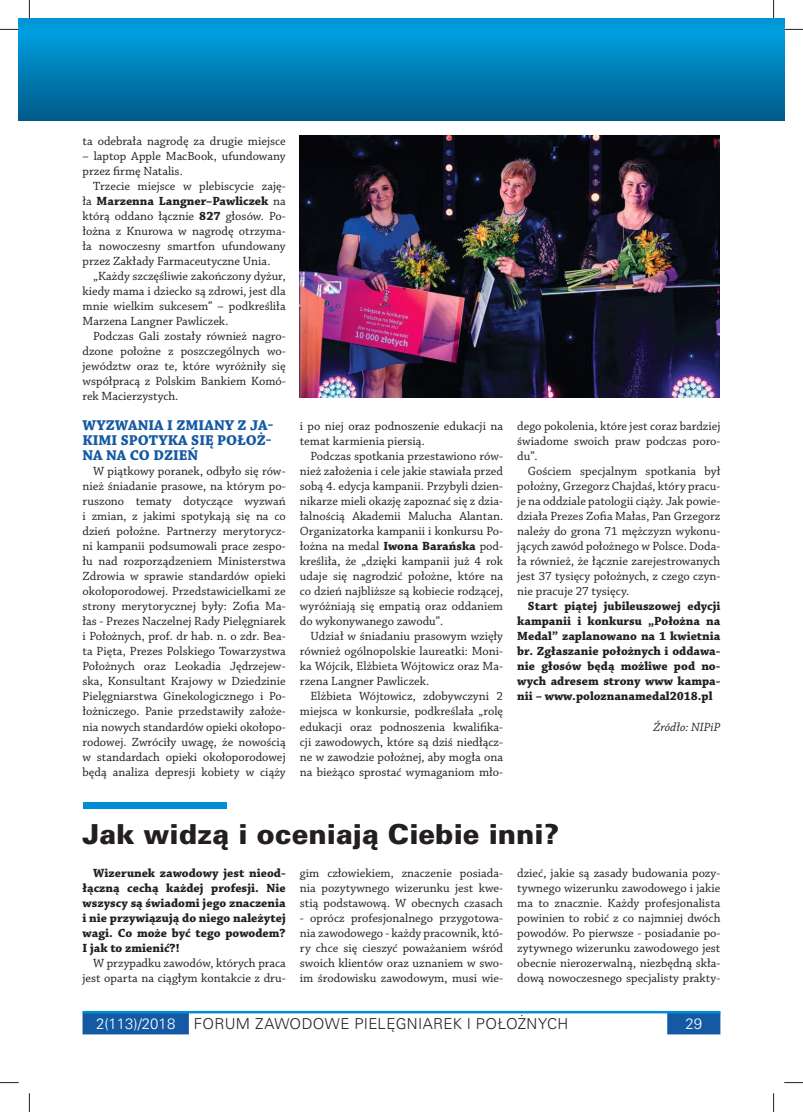
<style>
.page{position:relative;width:803px;height:1112px;background:#fff}
.page>*{position:absolute;margin:0;border:0;box-sizing:border-box;transform-origin:0 0}
.t1{font:27.5px "USA Black";color:#241f1f}
.t2{font:700 15px/15px "Chaparral Pro";color:#1359a3}
.t3{font:15px "USA Light";letter-spacing:.02em;color:#241f1f}
.t4{font:15px "USA Light";color:#fff}
.t5{font:12.5px/15px "Chaparral Pro";color:#241f1f;text-align:justify}
.t6{font:700 12.5px/15px "Chaparral Pro";color:#241f1f;text-align:justify}
.t7{font:italic 12.5px "Chaparral Pro";color:#241f1f}
.s1{font-weight:700}
.s2{color:#fff}
</style>
<div class="page">
<svg style="left:19px;top:19px;width:10px;height:101px"></svg>
<svg style="left:83px;top:1013px;width:637px;height:21px"></svg>
<hr style="left:83px;top:1010px;width:637px;height:3px;background:#008fd3">
<div style="left:29px;top:19px;width:755px;height:101px;background:linear-gradient(to bottom,#00a5e6,#005b8b)"></div>
<img style="left:300px;top:136px;width:419px;height:261px">
<div style="left:83px;top:801px;width:143px;height:7px;background:#008fd3"></div>
<svg style="left:0;top:29px;width:19px;height:1px"></svg>
<svg style="left:784px;top:29px;width:19px;height:1px"></svg>
<svg style="left:0;top:1082px;width:19px;height:1px"></svg>
<svg style="left:784px;top:1082px;width:19px;height:1px"></svg>
<svg style="left:29px;top:0;width:1px;height:19px"></svg>
<svg style="left:29px;top:1093px;width:1px;height:18px"></svg>
<svg style="left:773px;top:0;width:1px;height:19px"></svg>
<svg style="left:773px;top:1093px;width:1px;height:18px"></svg>
<p class="t5" style="left:83px;top:134px;width:205px">ta odebrała nagrodę za drugie miejsce</p>
<p class="t5" style="left:83px;top:149px;width:205px">– laptop Apple MacBook, ufundowany przez firmę Natalis.</p>
<p class="t5" style="left:83px;top:179px;width:205px;text-indent:11px">Trzecie miejsce w plebiscycie zaję&shy;ła <span class="s1">Marzenna Langner–Pawliczek</span> na którą oddano łącznie <span class="s1">827</span> głosów. Po&shy;łożna z Knurowa w nagrodę otrzyma&shy;ła nowoczesny smartfon ufundowany przez Zakłady Farmaceutyczne Unia.</p>
<p class="t5" style="left:83px;top:269px;width:205px;text-indent:11px">„Każdy szczęśliwie zakończony dyżur, kiedy mama i dziecko są zdrowi, jest dla mnie wielkim sukcesem” – podkreśliła Marzena Langner Pawliczek.</p>
<p class="t5" style="left:83px;top:329px;width:205px;text-indent:11px">Podczas Gali zostały również nagro&shy;dzone położne z poszczególnych wo&shy;jewództw oraz te, które wyróżniły się współpracą z Polskim Bankiem Komó&shy;rek Macierzystych.</p>
<p class="t2" style="left:83px;top:418px;width:56px">Wyzwania</p>
<p class="t2" style="left:167px;top:418px;width:20px">i zmian</p>
<p class="t2" style="left:225px;top:418px;width:50px">y z ja-</p>
<p class="t2" style="left:83px;top:433px;width:10px">kimi</p>
<p class="t2" style="left:121px;top:433px;width:11px">spot</p>
<p class="t2" style="left:83px;top:433px;width:190px;text-indent:76px">yka się położ&shy;nanacodzie</p>
<p class="t2" style="left:188px;top:448px;width:12px">ń</p>
<p class="t5" style="left:83px;top:464px;width:205px;text-indent:11px">W piątkowy poranek, odbyło się rów&shy;nież śniadanie prasowe, na którym po&shy;ruszono tematy dotyczące wyzwań i zmian, z jakimi spotykają się na co dzień położne. Partnerzy merytorycz&shy;ni kampanii podsumowali prace zespo&shy;łu nad rozporządzeniem Ministerstwa Zdrowia w sprawie standardów opieki okołoporodowej. Przedstawicielkami ze strony merytorycznej były: Zofia Ma&shy;łas - Prezes Naczelnej Rady Pielęgniarek i Położnych, prof. dr hab. n. o zdr. Bea&shy;ta Pięta, Prezes Polskiego Towarzystwa Położnych oraz Leokadia Jędrzejew&shy;ska, Konsultant Krajowy w Dziedzinie Pielęgniarstwa Ginekologicznego i Po&shy;łożniczego. Panie przedstawiły założe&shy;nia nowych standardów opieki okołopo&shy;rodowej. Zwróciły uwagę, że nowością w standardach opieki okołoporodowej będą analiza depresji kobiety w ciąży</p>
<p class="t5" style="left:300px;top:419px;width:205px">i po niej oraz podnoszenie edukacji na temat karmienia piersią.</p>
<p class="t5" style="left:300px;top:449px;width:205px;text-indent:11px">Podczas spotkania przestawiono rów&shy;nież założenia i cele jakie stawiała przed sobą 4. edycja kampanii. Przybyli dzien&shy;nikarze mieli okazję zapoznać się z dzia&shy;łalnością Akademii Malucha Alantan.<br>Organizatorka kampanii i konkursu Po&shy;łożna na medal <span class="s1">Iwona Barańska</span> pod&shy;kreśliła, że „dzięki kampanii już 4 rok udaje się nagrodzić położne, które na co dzień najbliższe są kobiecie rodzącej, wyróżniają się empatią oraz oddaniem do wykonywanego zawodu”.</p>
<p class="t5" style="left:300px;top:629px;width:205px;text-indent:11px">Udział w śniadaniu prasowym wzięły również ogólnopolskie laureatki: Moni&shy;ka Wójcik, Elżbieta Wójtowicz oraz Ma&shy;rzena Langner Pawliczek.</p>
<p class="t5" style="left:300px;top:689px;width:205px;text-indent:11px">Elżbieta Wójtowicz, zdobywczyni 2 miejsca w konkursie, podkreślała „rolę edukacji oraz podnoszenia kwalifika&shy;cji zawodowych, które są dziś niedłącz&shy;ne w zawodzie położnej, aby mogła ona na bieżąco sprostać wymaganiom mło-</p>
<p class="t5" style="left:517px;top:419px;width:205px">dego pokolenia, które jest coraz bardziej świadome swoich praw podczas poro&shy;du”.</p>
<p class="t5" style="left:517px;top:464px;width:205px;text-indent:11px">Gościem specjalnym spotkania był położny, Grzegorz Chajdaś, który pracu&shy;je na oddziale patologii ciąży. Jak powie&shy;działa Prezes Zofia Małas, Pan Grzegorz należy do grona 71 mężczyzn wykonu&shy;jących zawód położnego w Polsce. Doda&shy;ła również, że łącznie zarejestrowanych jest 37 tysięcy położnych, z czego czyn&shy;nie pracuje 27 tysięcy.</p>
<p class="t6" style="left:517px;top:599px;width:205px;text-indent:11px">Start piątej jubileuszowej edycji kampanii i konkursu „Położna na Medal” zaplanowano na 1 kwietnia br. Zgłaszanie położnych i oddawa&shy;nie głosów będą możliwe pod no&shy;wych adresem strony www kampa&shy;nii – www.poloznanamedal2018.pl</p>
<p class="t7" style="left:653px;top:719px;width:68px">Źródło: NIPiP</p>
<h1 class="t1" style="left:83px;top:817px;width:478px">Jak widzą i oceniają Ciebie inni?</h1>
<p class="t6" style="left:83px;top:865px;width:205px;text-indent:11px">Wizerunek zawodowy jest nieod&shy;łączną cechą każdej profesji. Nie wszyscy są świadomi jego znaczenia i nie przywiązują do niego należytej wagi. Co może być tego powodem?<br>I jak to zmienić?!</p>
<p class="t5" style="left:83px;top:955px;width:205px;text-align:right">W przypadku zawodów, których praca jest oparta na ciągłym kontakcie z dru-</p>
<p class="t5" style="left:300px;top:865px;width:205px">gim człowiekiem, znaczenie posiada&shy;nia pozytywnego wizerunku jest kwe&shy;stią podstawową. W obecnych czasach</p>
<p class="t5" style="left:300px;top:910px;width:205px">- oprócz profesjonalnego przygotowa&shy;nia zawodowego - każdy pracownik, któ&shy;ry chce się cieszyć poważaniem wśród swoich klientów oraz uznaniem w swo&shy;im środowisku zawodowym, musi wie-</p>
<p class="t5" style="left:517px;top:865px;width:205px">dzieć, jakie są zasady budowania pozy&shy;tywnego wizerunku zawodowego i jakie ma to znacznie. Każdy profesjonalista powinien to robić z co najmniej dwóch powodów. Po pierwsze - posiadanie po&shy;zytywnego wizerunku zawodowego jest obecnie nierozerwalną, niezbędną skła&shy;dową nowoczesnego specjalisty prakty-</p>
<p class="t3" style="left:96px;top:1015px;width:474px"><span class="s2">2(113)/2018</span> FORUM ZAWODOWE PIELĘGNIAREK I POŁOŻNYCH</p>
<p class="t4" style="left:685px;top:1015px;width:18px">29</p>
</div>
